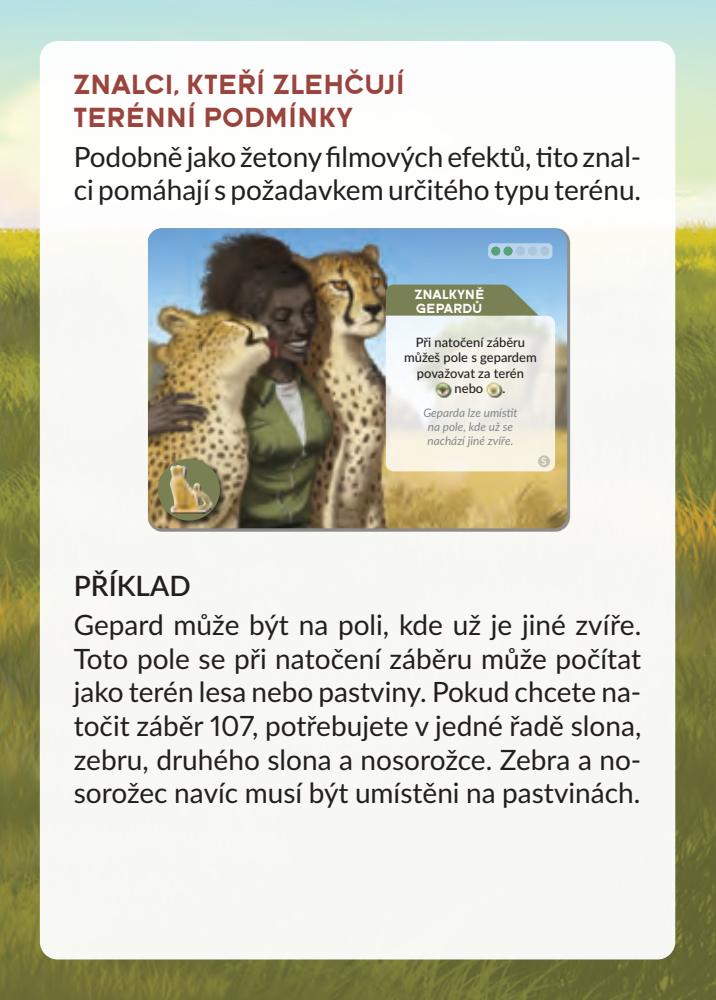
<style>
.page{position:relative;width:716px;height:1000px;background:#fff}
.page>*{position:absolute;margin:0;border:0;box-sizing:border-box;transform-origin:0 0}
.t1{font:28px/33.6px "Lato";color:#231f20}
.t2{font:28px/33.6px "Dance CE";letter-spacing:.03em;color:#9b433d}
.t3{font:600 28px "Lato";color:#231f20}
.t4{font:13.6px/13.6px "Dance CE";letter-spacing:.025em;color:#fff}
.t5{font:500 12.8px/15.6px "Lato";color:#231f20;text-align:center}
.t6{font:italic 11.6px/14px "Lato";color:#84898e;text-align:center}
.t7{font:900 10.4px "Lato";color:#fff}
</style>
<div class="page">
<img style="left:0;top:0;width:715px;height:1000px">
<div style="left:40px;top:41px;width:635px;height:918px;background:#f8f8f4;border-radius:18px"></div>
<img style="left:148px;top:228px;width:419px;height:300px">
<div style="left:488px;top:243px;width:64px;height:16px;background:#bad4ed;border-radius:5px"></div>
<div style="left:491px;top:246px;width:9px;height:10px;background:#56a379;border-radius:50%"></div>
<div style="left:503px;top:246px;width:9px;height:10px;background:#56a379;border-radius:50%"></div>
<div style="left:515px;top:246px;width:9px;height:10px;background:#adc4da;border-radius:50%"></div>
<svg style="left:527px;top:246px;width:10px;height:10px"></svg>
<div style="left:540px;top:246px;width:9px;height:10px;background:#adc5da;border-radius:50%"></div>
<img style="left:153px;top:454px;width:76px;height:74px">
<div style="left:158px;top:459px;width:62px;height:61px;background:#798053;border-radius:50%"></div>
<img style="left:170px;top:465px;width:43px;height:48px">
<svg style="left:385px;top:285px;width:169px;height:186px"></svg>
<svg style="left:537px;top:455px;width:12px;height:12px"></svg>
<img style="left:435px;top:382px;width:16px;height:15px">
<img style="left:486px;top:382px;width:16px;height:15px">
<svg style="left:712px;top:0;width:4px;height:4px"></svg>
<svg style="left:712px;top:997px;width:4px;height:3px"></svg>
<p class="t2" style="left:74px;top:65px;width:332px">ZNALCI, KTEŘÍ ZLEHČUJÍ<br>TERÉNNÍ PODMÍNKY</p>
<p class="t1" style="left:74px;top:138px;width:568px">Podobně jako žetony filmových efektů, tito znal&shy;ci pomáhají s požadavkem určitého typu terénu.</p>
<p class="t4" style="left:414px;top:287px;width:71px">ZNALKYNĚ<br>GEPARDŮ</p>
<p class="t5" style="left:404px;top:334px;width:134px">Při natočení záběru můžeš pole s gepardem považovat za terén nebo</p>
<p class="t5" style="left:502px;top:380px;width:5px">.</p>
<p class="t6" style="left:423px;top:405px;width:96px">Geparda lze umístit na pole, kde už se nachází jiné zvíře.</p>
<p class="t7" style="left:541px;top:455px;width:7px">S</p>
<p class="t3" style="left:74px;top:565px;width:118px">PŘÍKLAD</p>
<p class="t1" style="left:74px;top:607px;width:568px;text-align:justify">Gepard může být na poli, kde už je jiné zvíře.<br>Toto pole se při natočení záběru může počítat jako terén lesa nebo pastviny. Pokud chcete na&shy;točit záběr 107, potřebujete v jedné řadě slona, zebru, druhého slona a nosorožce. Zebra a no&shy;sorožec navíc musí být umístěni na pastvinách.</p>
</div>
